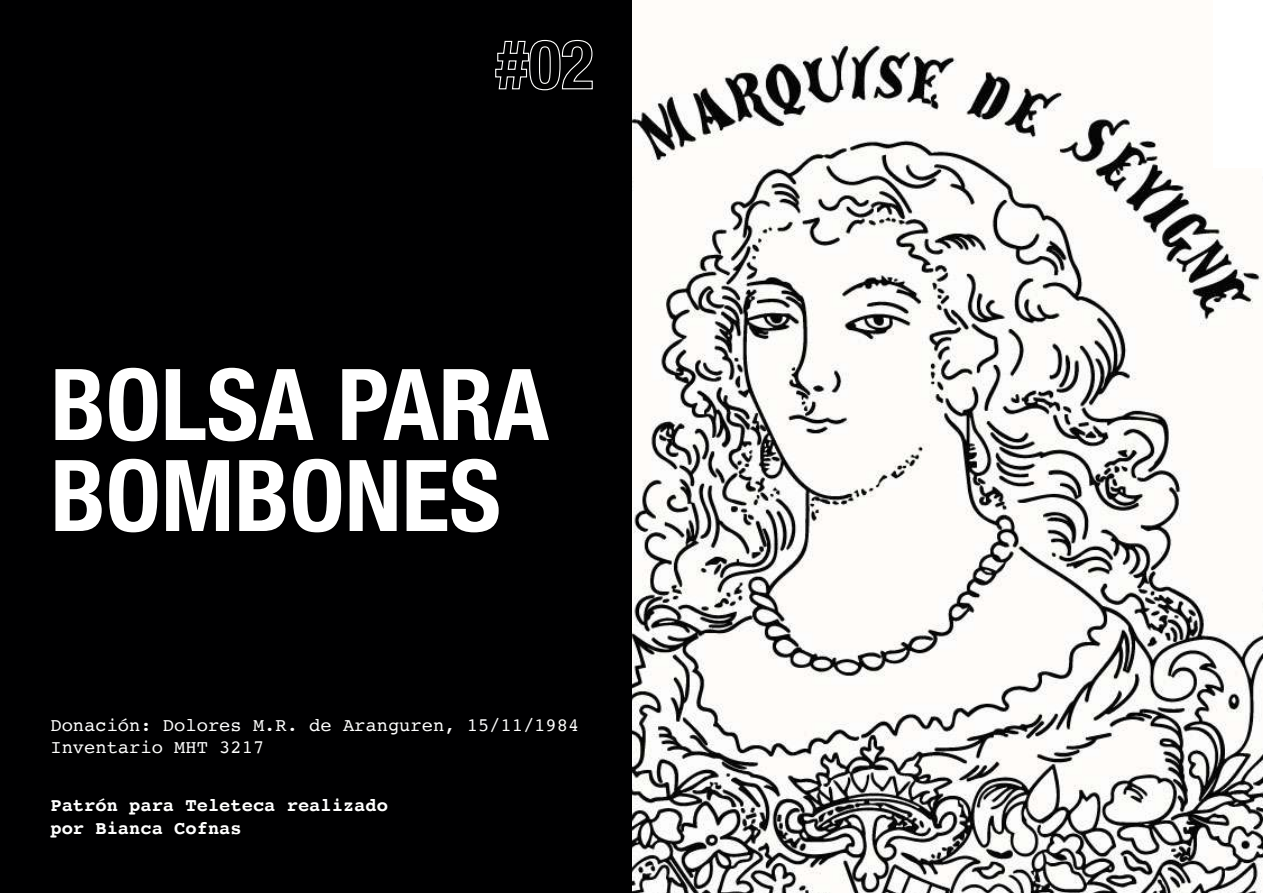
<style>
.page{position:relative;width:1263px;height:893px;background:#fff}
.page>*{position:absolute;margin:0;border:0;box-sizing:border-box;transform-origin:0 0}
.t1{font:700 condensed 99.3px/91.1px "Helvetica Neue LT Std";color:#fff}
.t2{font:18.75px/22.5px "Courier";color:#fff}
.t3{font:700 18.75px/22.5px "Courier";color:#fff}
</style>
<div class="page">
<img style="left:631px;top:0;width:632px;height:893px">
<div style="left:1213px;top:0;width:50px;height:167px;background:#fff"></div>
<div style="left:0;top:0;width:631px;height:893px;background:#000001"></div>
<svg style="left:495px;top:39px;width:98px;height:52px"></svg>
<h1 class="t1" style="left:50px;top:358px;width:500px">BOLSA PARA<br>BOMBONES</h1>
<p class="t2" style="left:50px;top:713px;width:530px">Donación: Dolores M.R. de Aranguren, 15/11/1984<br>Inventario MHT 3217</p>
<p class="t3" style="left:50px;top:793px;width:339px">Patrón para Teleteca realizado por Bianca Cofnas</p>
</div>
